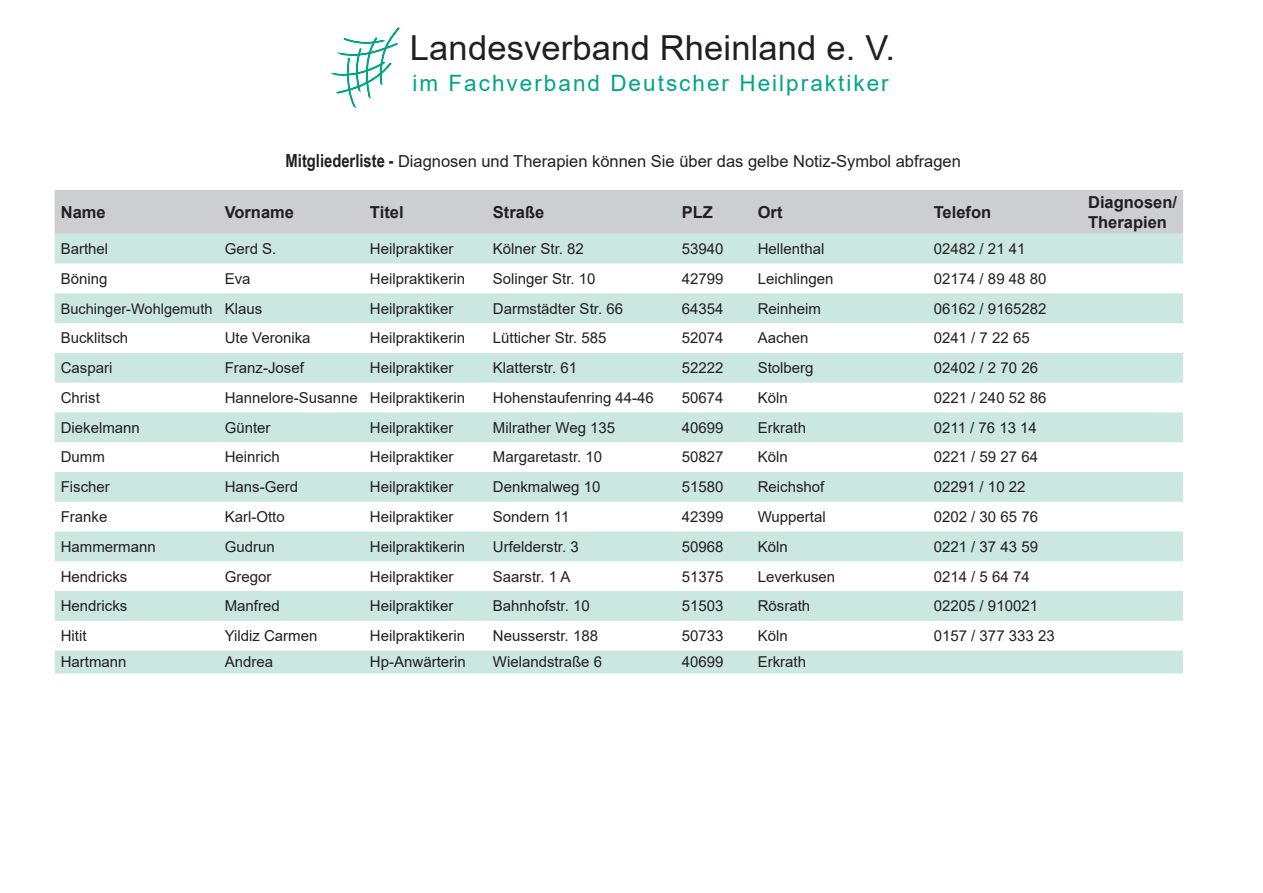
<style>
.page{position:relative;width:1263px;height:893px;background:#fff}
.page>*{position:absolute;margin:0;border:0;box-sizing:border-box;transform-origin:0 0}
.t1{font:34.5px "Arial";letter-spacing:.005em;color:#231f20}
.t2{font:22.5px "Arial";letter-spacing:.09em;color:#00a585}
.t3{font:16.5px "Arial";color:#231f20}
.t4{font:700 16.5px/19.8px "Arial";color:#231f20}
.t5{font:15px "Arial";color:#231f20}
.t6{font:14.55px "Arial";color:#231f20}
.s1{font-family:"Arial Narrow";font-weight:700;font-size:18px}
.s2{font-size:15px}
</style>
<div class="page">
<div style="left:55px;top:190px;width:1128px;height:44px;background:#cdced0"></div>
<svg style="left:55px;top:234px;width:1128px;height:439px;fill:#cae7e0"></svg>
<svg style="left:332px;top:27px;width:68px;height:82px"></svg>
<h1 class="t1" style="left:410px;top:24px;width:486px">Landesverband Rheinland e. V.</h1>
<h2 class="t2" style="left:412px;top:68px;width:478px">im Fachverband Deutscher Heilpraktiker</h2>
<p class="t3" style="left:286px;top:150px;width:677px"><span class="s1">Mitgliederliste -</span> Diagnosen und Therapien können Sie über das gelbe Notiz-Symbol abfragen</p>
<p class="t4" style="left:61px;top:202px;width:46px">Name</p>
<p class="t4" style="left:225px;top:202px;width:71px">Vorname</p>
<p class="t4" style="left:370px;top:202px;width:35px">Titel</p>
<p class="t4" style="left:493px;top:202px;width:53px">Straße</p>
<p class="t4" style="left:682px;top:202px;width:33px">PLZ</p>
<p class="t4" style="left:758px;top:202px;width:26px">Ort</p>
<p class="t4" style="left:934px;top:202px;width:59px">Telefon</p>
<p class="t4" style="left:1088px;top:192px;width:90px">Diagnosen/<br>Therapien</p>
<p class="t5" style="left:61px;top:239px;width:49px">Barthel</p>
<p class="t5" style="left:225px;top:239px;width:53px">Gerd S.</p>
<p class="t5" style="left:370px;top:239px;width:85px">Heilpraktiker</p>
<p class="t5" style="left:493px;top:239px;width:92px">Kölner Str. 82</p>
<p class="t5" style="left:682px;top:239px;width:43px">53940</p>
<p class="t5" style="left:758px;top:239px;width:68px">Hellenthal</p>
<p class="t5" style="left:934px;top:239px;width:93px">02482 / 21 41</p>
<p class="t5" style="left:61px;top:268px;width:48px">Böning</p>
<p class="t5" style="left:225px;top:268px;width:27px">Eva</p>
<p class="t5" style="left:370px;top:268px;width:97px">Heilpraktikerin</p>
<p class="t5" style="left:493px;top:268px;width:104px">Solinger Str. 10</p>
<p class="t5" style="left:682px;top:268px;width:43px">42799</p>
<p class="t5" style="left:758px;top:268px;width:77px">Leichlingen</p>
<p class="t5" style="left:934px;top:268px;width:114px">02174 / 89 48 80</p>
<p class="t6" style="left:61px;top:298px;width:203px">Buchinger-Wohlgemuth <span class="s2">Klaus</span></p>
<p class="t5" style="left:370px;top:298px;width:85px">Heilpraktiker</p>
<p class="t5" style="left:493px;top:298px;width:132px">Darmstädter Str. 66</p>
<p class="t5" style="left:682px;top:298px;width:43px">64354</p>
<p class="t5" style="left:758px;top:298px;width:65px">Reinheim</p>
<p class="t5" style="left:934px;top:298px;width:114px">06162 / 9165282</p>
<p class="t5" style="left:61px;top:328px;width:69px">Bucklitsch</p>
<p class="t5" style="left:225px;top:328px;width:87px">Ute Veronika</p>
<p class="t5" style="left:370px;top:328px;width:97px">Heilpraktikerin</p>
<p class="t5" style="left:493px;top:328px;width:115px">Lütticher Str. 585</p>
<p class="t5" style="left:682px;top:328px;width:43px">52074</p>
<p class="t5" style="left:758px;top:328px;width:52px">Aachen</p>
<p class="t5" style="left:934px;top:328px;width:97px">0241 / 7 22 65</p>
<p class="t5" style="left:61px;top:358px;width:53px">Caspari</p>
<p class="t5" style="left:225px;top:358px;width:81px">Franz-Josef</p>
<p class="t5" style="left:370px;top:358px;width:85px">Heilpraktiker</p>
<p class="t5" style="left:493px;top:358px;width:86px">Klatterstr. 61</p>
<p class="t5" style="left:682px;top:358px;width:43px">52222</p>
<p class="t5" style="left:758px;top:358px;width:57px">Stolberg</p>
<p class="t5" style="left:934px;top:358px;width:106px">02402 / 2 70 26</p>
<p class="t5" style="left:61px;top:387px;width:41px">Christ</p>
<p class="t5" style="left:225px;top:387px;width:242px">Hannelore-Susanne Heilpraktikerin</p>
<p class="t5" style="left:493px;top:387px;width:162px">Hohenstaufenring 44-46</p>
<p class="t5" style="left:682px;top:387px;width:43px">50674</p>
<p class="t5" style="left:758px;top:387px;width:32px">Köln</p>
<p class="t5" style="left:934px;top:387px;width:114px">0221 / 240 52 86</p>
<p class="t5" style="left:61px;top:417px;width:81px">Diekelmann</p>
<p class="t5" style="left:225px;top:417px;width:47px">Günter</p>
<p class="t5" style="left:370px;top:417px;width:85px">Heilpraktiker</p>
<p class="t5" style="left:493px;top:417px;width:124px">Milrather Weg 135</p>
<p class="t5" style="left:682px;top:417px;width:43px">40699</p>
<p class="t5" style="left:758px;top:417px;width:50px">Erkrath</p>
<p class="t5" style="left:934px;top:417px;width:105px">0211 / 76 13 14</p>
<p class="t5" style="left:61px;top:447px;width:46px">Dumm</p>
<p class="t5" style="left:225px;top:447px;width:57px">Heinrich</p>
<p class="t5" style="left:370px;top:447px;width:85px">Heilpraktiker</p>
<p class="t5" style="left:493px;top:447px;width:111px">Margaretastr. 10</p>
<p class="t5" style="left:682px;top:447px;width:43px">50827</p>
<p class="t5" style="left:758px;top:447px;width:32px">Köln</p>
<p class="t5" style="left:934px;top:447px;width:106px">0221 / 59 27 64</p>
<p class="t5" style="left:61px;top:477px;width:51px">Fischer</p>
<p class="t5" style="left:225px;top:477px;width:75px">Hans-Gerd</p>
<p class="t5" style="left:370px;top:477px;width:85px">Heilpraktiker</p>
<p class="t5" style="left:493px;top:477px;width:109px">Denkmalweg 10</p>
<p class="t5" style="left:682px;top:477px;width:43px">51580</p>
<p class="t5" style="left:758px;top:477px;width:68px">Reichshof</p>
<p class="t5" style="left:934px;top:477px;width:93px">02291 / 10 22</p>
<p class="t5" style="left:61px;top:506px;width:48px">Franke</p>
<p class="t5" style="left:225px;top:506px;width:62px">Karl-Otto</p>
<p class="t5" style="left:370px;top:506px;width:85px">Heilpraktiker</p>
<p class="t5" style="left:493px;top:506px;width:78px">Sondern 11</p>
<p class="t5" style="left:682px;top:506px;width:43px">42399</p>
<p class="t5" style="left:758px;top:506px;width:70px">Wuppertal</p>
<p class="t5" style="left:934px;top:506px;width:106px">0202 / 30 65 76</p>
<p class="t5" style="left:61px;top:536px;width:97px">Hammermann</p>
<p class="t5" style="left:225px;top:536px;width:52px">Gudrun</p>
<p class="t5" style="left:370px;top:536px;width:97px">Heilpraktikerin</p>
<p class="t5" style="left:493px;top:536px;width:87px">Urfelderstr. 3</p>
<p class="t5" style="left:682px;top:536px;width:43px">50968</p>
<p class="t5" style="left:758px;top:536px;width:32px">Köln</p>
<p class="t5" style="left:934px;top:536px;width:106px">0221 / 37 43 59</p>
<p class="t5" style="left:61px;top:566px;width:68px">Hendricks</p>
<p class="t5" style="left:225px;top:566px;width:48px">Gregor</p>
<p class="t5" style="left:370px;top:566px;width:85px">Heilpraktiker</p>
<p class="t5" style="left:493px;top:566px;width:79px">Saarstr. 1 A</p>
<p class="t5" style="left:682px;top:566px;width:43px">51375</p>
<p class="t5" style="left:758px;top:566px;width:79px">Leverkusen</p>
<p class="t5" style="left:934px;top:566px;width:97px">0214 / 5 64 74</p>
<p class="t5" style="left:61px;top:596px;width:68px">Hendricks</p>
<p class="t5" style="left:225px;top:596px;width:57px">Manfred</p>
<p class="t5" style="left:370px;top:596px;width:85px">Heilpraktiker</p>
<p class="t5" style="left:493px;top:596px;width:98px">Bahnhofstr. 10</p>
<p class="t5" style="left:682px;top:596px;width:43px">51503</p>
<p class="t5" style="left:758px;top:596px;width:54px">Rösrath</p>
<p class="t5" style="left:934px;top:596px;width:106px">02205 / 910021</p>
<p class="t5" style="left:61px;top:625px;width:27px">Hitit</p>
<p class="t5" style="left:225px;top:625px;width:94px">Yildiz Carmen</p>
<p class="t5" style="left:370px;top:625px;width:97px">Heilpraktikerin</p>
<p class="t5" style="left:493px;top:625px;width:107px">Neusserstr. 188</p>
<p class="t5" style="left:682px;top:625px;width:43px">50733</p>
<p class="t5" style="left:758px;top:625px;width:32px">Köln</p>
<p class="t5" style="left:934px;top:625px;width:122px">0157 / 377 333 23</p>
<p class="t5" style="left:61px;top:652px;width:67px">Hartmann</p>
<p class="t5" style="left:225px;top:652px;width:50px">Andrea</p>
<p class="t5" style="left:370px;top:652px;width:97px">Hp-Anwärterin</p>
<p class="t5" style="left:493px;top:652px;width:111px">Wielandstraße 6</p>
<p class="t5" style="left:682px;top:652px;width:43px">40699</p>
<p class="t5" style="left:758px;top:652px;width:50px">Erkrath</p>
</div>
